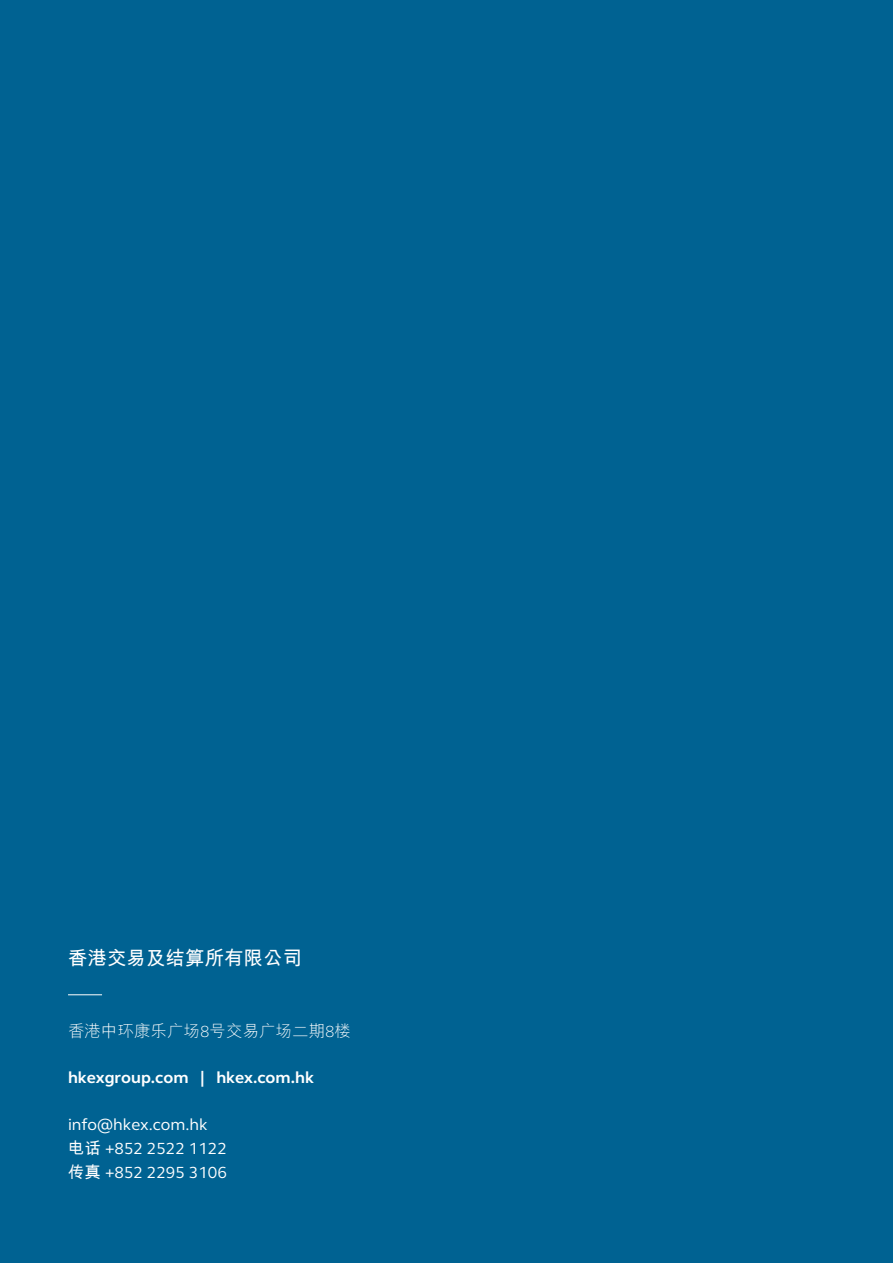
<style>
.page{position:relative;width:893px;height:1263px;background:#006292}
.page>*{position:absolute;margin:0;border:0;box-sizing:border-box;transform-origin:0 0}
.t1{font:700 19.5px "M Hei HKS";color:#fff}
.t2{font:16.5px/24px "FS Elliot Pro";color:#fff}
.t3{font:700 16.5px "FS Elliot Pro";color:#fff}
.t4{font:300 16.5px "M Hei HKS";color:#fff}
.s1{font-family:"FS Elliot Pro"}
.s2{font-family:"M Hei HKS";font-weight:700}
</style>
<div class="page">
<hr style="left:68px;top:994px;width:34px;height:1px;background:#fff">
<p class="t1" style="left:68px;top:944px;width:236px">香港交易及結算所有限公司</p>
<p class="t4" style="left:68px;top:1019px;width:285px">香港中環康樂廣場<span class="s1">8</span>號交易廣場二期<span class="s1">8</span>樓</p>
<p class="t3" style="left:68px;top:1067px;width:247px">hkexgroup.com | hkex.com.hk</p>
<p class="t2" style="left:68px;top:1112px;width:160px">info@hkex.com.hk<span class="s2">電話</span> +852 2522 1122<span class="s2">傳真</span> +852 2295 3106</p>
</div>
